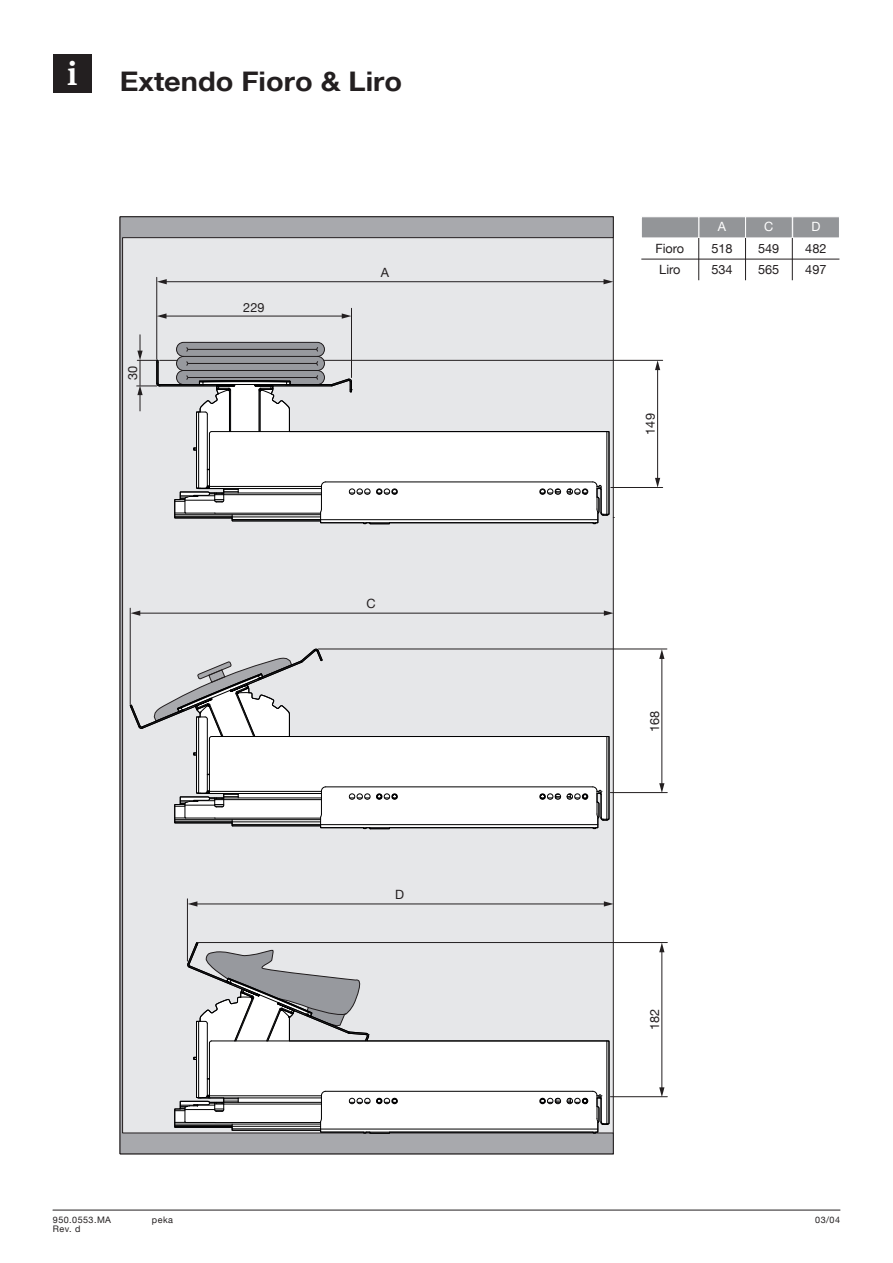
<style>
.page{position:relative;width:893px;height:1263px;background:#fff}
.page>*{position:absolute;margin:0;border:0;box-sizing:border-box;transform-origin:0 0}
.t1{font:700 33px "Glosa Text";color:#fff}
.t2{font:700 27px "Helvetica Neue LT";color:#231f20;scale:1.07 1}
.t3{font:12.75px/21px "Helvetica Neue LT";color:#231f20}
.t4{font:12.75px "Helvetica Neue LT";color:#fff}
.t5{font:9px "Helvetica Neue LT";letter-spacing:.05em;color:#231f20}
</style>
<div class="page">
<hr style="left:53px;top:1210px;width:787px;height:1px;background:#231f20">
<div style="left:53px;top:54px;width:38px;height:39px;background:#231f20"></div>
<svg style="left:120px;top:216px;width:494px;height:938px;background:#dadbde"></svg>
<svg style="left:363px;top:1133px;width:26px;height:1px"></svg>
<svg style="left:174px;top:942px;width:435px;height:191px"></svg>
<svg style="left:187px;top:942px;width:182px;height:101px"></svg>
<svg style="left:130px;top:649px;width:479px;height:180px"></svg>
<svg style="left:156px;top:361px;width:453px;height:163px"></svg>
<hr style="left:156px;top:277px;width:1px;height:82px;background:#231f20">
<hr style="left:165px;top:281px;width:440px;height:1px;background:#231f20">
<svg style="left:157px;top:279px;width:10px;height:5px"></svg>
<svg style="left:603px;top:279px;width:10px;height:5px"></svg>
<hr style="left:130px;top:608px;width:1px;height:96px;background:#231f20">
<hr style="left:138px;top:613px;width:468px;height:1px;background:#231f20">
<svg style="left:131px;top:610px;width:9px;height:6px"></svg>
<svg style="left:604px;top:610px;width:10px;height:6px"></svg>
<hr style="left:187px;top:899px;width:1px;height:62px;background:#231f20">
<hr style="left:196px;top:904px;width:410px;height:1px;background:#231f20">
<svg style="left:188px;top:901px;width:9px;height:5px"></svg>
<svg style="left:604px;top:901px;width:10px;height:5px"></svg>
<hr style="left:351px;top:308px;width:1px;height:70px;background:#231f20">
<hr style="left:165px;top:316px;width:178px;height:1px;background:#231f20">
<svg style="left:157px;top:313px;width:10px;height:6px"></svg>
<svg style="left:342px;top:313px;width:9px;height:6px"></svg>
<hr style="left:324px;top:360px;width:339px;height:1px;background:#231f20">
<svg style="left:137px;top:335px;width:188px;height:79px;background:#b0b1b4"></svg>
<hr style="left:611px;top:487px;width:52px;height:1px;background:#231f20">
<hr style="left:657px;top:368px;width:1px;height:112px;background:#231f20">
<svg style="left:655px;top:360px;width:5px;height:10px"></svg>
<svg style="left:655px;top:478px;width:5px;height:9px"></svg>
<hr style="left:318px;top:649px;width:349px;height:1px;background:#231f20">
<hr style="left:610px;top:792px;width:57px;height:1px;background:#231f20">
<hr style="left:662px;top:657px;width:1px;height:128px;background:#231f20">
<svg style="left:659px;top:649px;width:5px;height:10px"></svg>
<svg style="left:659px;top:783px;width:5px;height:10px"></svg>
<hr style="left:198px;top:942px;width:469px;height:1px;background:#231f20">
<hr style="left:610px;top:1096px;width:57px;height:1px;background:#231f20">
<hr style="left:662px;top:950px;width:1px;height:139px;background:#231f20">
<svg style="left:659px;top:943px;width:5px;height:9px"></svg>
<svg style="left:659px;top:1087px;width:5px;height:10px"></svg>
<div style="left:745px;top:217px;width:47px;height:21px;background:#939598;border:1px solid #fff"></div>
<div style="left:792px;top:217px;width:48px;height:21px;background:#939598;border:1px solid #fff"></div>
<div style="left:699px;top:217px;width:47px;height:21px;background:#939598;border:1px solid #fff"></div>
<div style="left:641px;top:217px;width:58px;height:21px;background:#939598;border:1px solid #fff"></div>
<hr style="left:641px;top:259px;width:198px;height:1px;background:#231f20">
<hr style="left:698px;top:238px;width:1px;height:42px;background:#231f20">
<hr style="left:745px;top:238px;width:1px;height:42px;background:#231f20">
<hr style="left:792px;top:238px;width:1px;height:42px;background:#231f20">
<h1 class="t1" style="left:67px;top:51px;width:11px">i</h1>
<h2 class="t2" style="left:120px;top:65px;width:265px">Extendo Fioro &amp; Liro</h2>
<p class="t3" style="left:122px;top:380px;width:16px;rotate:-90deg">30</p>
<p class="t3" style="left:243px;top:297px;width:23px">229</p>
<p class="t3" style="left:381px;top:261px;width:10px">A</p>
<p class="t3" style="left:367px;top:593px;width:11px">C</p>
<p class="t3" style="left:395px;top:883px;width:10px">D</p>
<p class="t3" style="left:655px;top:238px;width:30px">Fioro<br>Liro</p>
<p class="t4" style="left:718px;top:219px;width:10px">A</p>
<p class="t4" style="left:764px;top:219px;width:11px">C</p>
<p class="t3" style="left:711px;top:238px;width:23px">518<br>534</p>
<p class="t3" style="left:758px;top:238px;width:23px">549<br>565</p>
<p class="t4" style="left:811px;top:219px;width:10px">D</p>
<p class="t3" style="left:805px;top:238px;width:23px">482<br>497</p>
<p class="t3" style="left:640px;top:435px;width:23px;rotate:-90deg">149</p>
<p class="t3" style="left:644px;top:732px;width:23px;rotate:-90deg">168</p>
<p class="t3" style="left:644px;top:1030px;width:23px;rotate:-90deg">182</p>
<p class="t5" style="left:53px;top:1214px;width:60px">950.0553.MA</p>
<p class="t5" style="left:152px;top:1214px;width:23px">peka</p>
<p class="t5" style="left:815px;top:1214px;width:26px">03/04</p>
<p class="t5" style="left:53px;top:1223px;width:29px">Rev. d</p>
</div>
